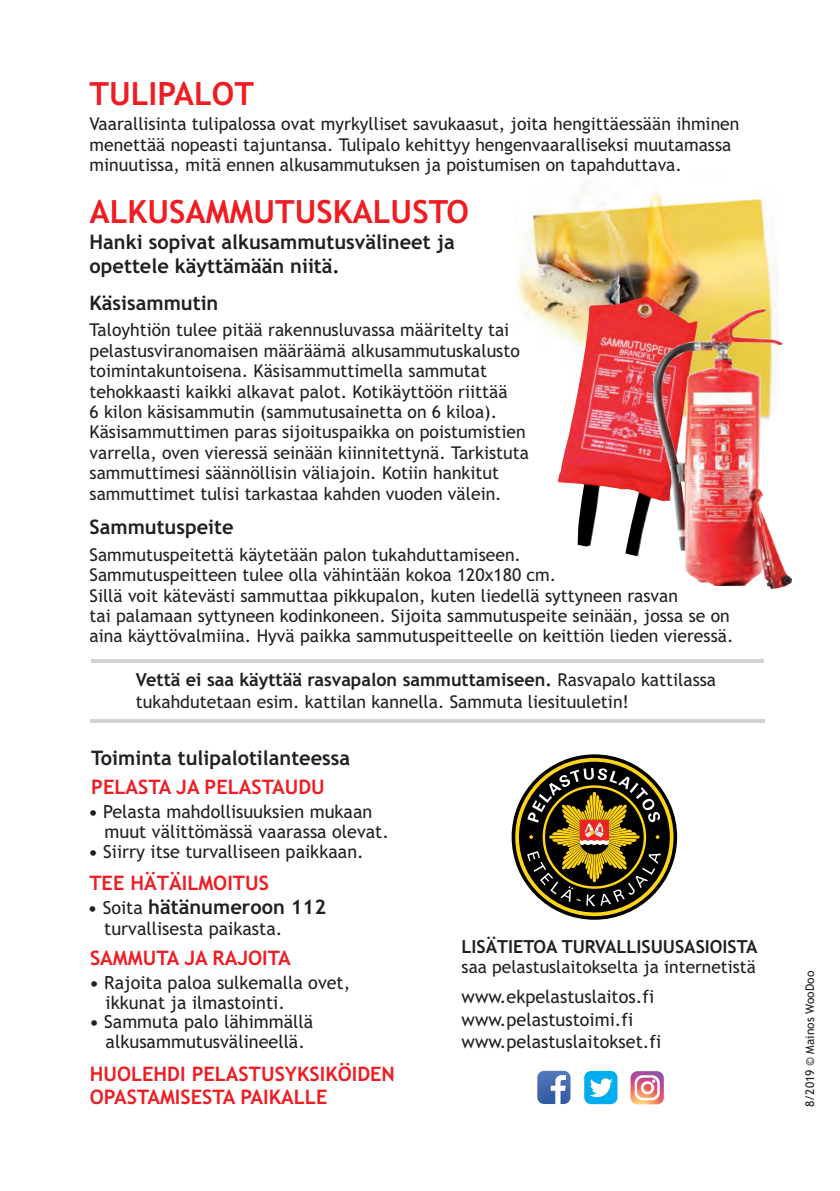
<style>
.page{position:relative;width:840px;height:1191px;background:#fff}
.page>*{position:absolute;margin:0;border:0;box-sizing:border-box;transform-origin:0 0}
.t1{font:700 32px "Trebuchet MS";color:#ee1d23}
.t2{font:700 20px/23.2px "Trebuchet MS";color:#231f20}
.t3{font:700 20px/23.2px "Trebuchet MS";color:#ee1d23}
.t4{font:18px/19.8px "Trebuchet MS";color:#231f20}
.t5{font:700 18px "Trebuchet MS";color:#231f20}
.t6{font:17.6px/20.4px "Trebuchet MS";color:#231f20}
.t7{font:17.4px "Trebuchet MS";color:#231f20}
.t8{font:12px "Trebuchet MS";color:#231f20}
.s1{font-weight:400;font-size:17.6px}
.s2{font-weight:700}
.s3{font-size:18px}
.s4{font-weight:400;font-size:18px}
</style>
<div class="page">
<img style="left:517px;top:187px;width:258px;height:150px">
<img style="left:557px;top:296px;width:140px;height:260px">
<hr style="left:91px;top:659px;width:672px;height:3px;background:#d1d2d4">
<hr style="left:91px;top:719px;width:673px;height:3px;background:#d1d2d4">
<img style="left:653px;top:309px;width:138px;height:279px">
<svg style="left:630px;top:1071px;width:33px;height:33px"></svg>
<svg style="left:634px;top:1075px;width:25px;height:25px"></svg>
<svg style="left:537px;top:1070px;width:33px;height:34px"></svg>
<svg style="left:550px;top:1075px;width:15px;height:29px"></svg>
<div style="left:584px;top:1071px;width:33px;height:33px;background:#00aeef;border-radius:7px"></div>
<svg style="left:590px;top:1078px;width:22px;height:19px"></svg>
<svg style="left:514px;top:757px;width:159px;height:159px"></svg>
<h1 class="t1" style="left:89px;top:82px;width:166px">TULIPALOT</h1>
<p class="t6" style="left:89px;top:116px;width:651px">Vaarallisinta tulipalossa ovat myrkylliset savukaasut, joita hengittäessään ihminen menettää nopeasti tajuntansa. Tulipalo kehittyy hengenvaaralliseksi muutamassa minuutissa, mitä ennen alkusammutuksen ja poistumisen on tapahduttava.</p>
<h1 class="t1" style="left:89px;top:199px;width:380px">ALKUSAMMUTUSKALUSTO</h1>
<p class="t2" style="left:89px;top:232px;width:366px">Hanki sopivat alkusammutusvälineet ja opettele käyttämään niitä.</p>
<p class="t2" style="left:89px;top:293px;width:130px">Käsisammutin</p>
<p class="t6" style="left:89px;top:321px;width:440px">Taloyhtiön tulee pitää rakennusluvassa määritelty tai pelastusviranomaisen määräämä alkusammutuskalusto toimintakuntoisena. Käsisammuttimella sammutat tehokkaasti kaikki alkavat palot. Kotikäyttöön riittää<br>6 kilon käsisammutin (sammutusainetta on 6 kiloa).<br>Käsisammuttimen paras sijoituspaikka on poistumistien varrella, oven vieressä seinään kiinnitettynä. Tarkistuta sammuttimesi säännöllisin väliajoin. Kotiin hankitut sammuttimet tulisi tarkastaa kahden vuoden välein.</p>
<p class="t2" style="left:89px;top:517px;width:145px">Sammutuspeite</p>
<p class="t6" style="left:89px;top:546px;width:645px">Sammutuspeitettä käytetään palon tukahduttamiseen.<br>Sammutuspeitteen tulee olla vähintään kokoa 120x180 cm.<br>Sillä voit kätevästi sammuttaa pikkupalon, kuten liedellä syttyneen rasvan<br>tai palamaan syttyneen kodinkoneen. Sijoita sammutuspeite seinään, jossa se on aina käyttövalmiina. Hyvä paikka sammutuspeitteelle on keittiön lieden vieressä.</p>
<p class="t5" style="left:136px;top:673px;width:581px">Vettä ei saa käyttää rasvapalon sammuttamiseen. <span class="s1">Rasvapalo kattilassa</span></p>
<p class="t6" style="left:136px;top:693px;width:494px">tukahdutetaan esim. kattilan kannella. Sammuta liesituuletin!</p>
<p class="t2" style="left:91px;top:748px;width:260px">Toiminta tulipalotilanteessa</p>
<p class="t3" style="left:91px;top:777px;width:235px">PELASTA JA PELASTAUDU</p>
<p class="t4" style="left:105px;top:803px;width:286px;text-indent:-16px"><span class="s2">•</span> Pelasta mahdollisuuksien mukaan muut välittömässä vaarassa olevat.</p>
<p class="t4" style="left:88px;top:843px;width:277px"><span class="s2">•</span> Siirry itse turvalliseen paikkaan.</p>
<p class="t3" style="left:89px;top:873px;width:181px">TEE HÄTÄILMOITUS</p>
<p class="t2" style="left:88px;top:897px;width:239px"><span class="s3">•</span> <span class="s4">Soita</span> hätänumeroon 112</p>
<p class="t4" style="left:104px;top:920px;width:180px">turvallisesta paikasta.</p>
<p class="t3" style="left:90px;top:948px;width:202px">SAMMUTA JA RAJOITA</p>
<p class="t4" style="left:106px;top:974px;width:246px;text-indent:-16px"><span class="s2">•</span> Rajoita paloa sulkemalla ovet, ikkunat ja ilmastointi.</p>
<p class="t4" style="left:89px;top:1013px;width:225px;text-align:center"><span class="s2">•</span> Sammuta palo lähimmällä alkusammutusvälineellä.</p>
<p class="t3" style="left:90px;top:1064px;width:306px">HUOLEHDI PELASTUSYKSIKÖIDEN<br>OPASTAMISESTA PAIKALLE</p>
<p class="t5" style="left:461px;top:939px;width:297px">LISÄTIETOA TURVALLISUUSASIOISTA</p>
<p class="t7" style="left:461px;top:960px;width:296px">saa pelastuslaitokselta ja internetistä</p>
<p class="t4" style="left:461px;top:987px;width:201px;line-height:22.4px">www.ekpelastuslaitos.fi www.pelastustoimi.fi www.pelastuslaitokset.fi</p>
<p class="t8" style="left:804px;top:1107px;width:138px;rotate:-90deg">8/2019 © Mainos WooDoo</p>
</div>
